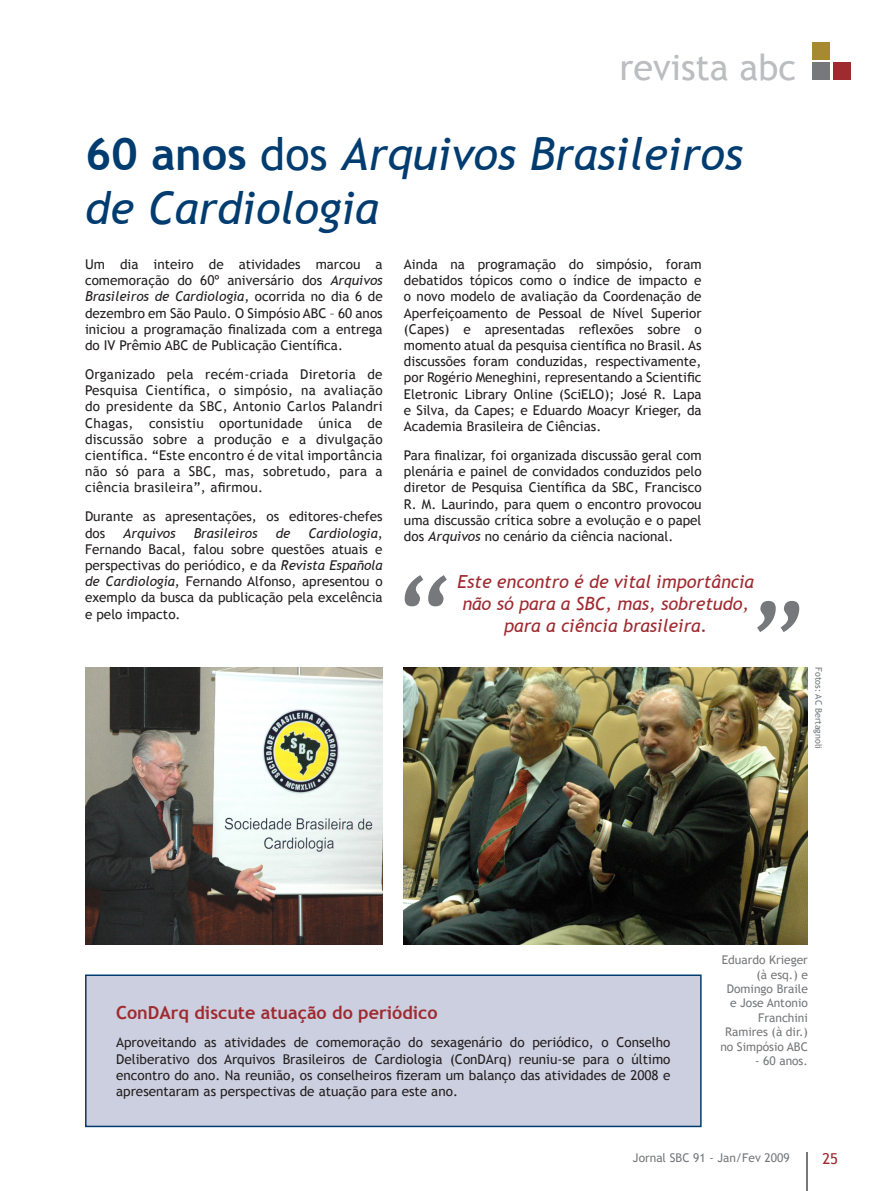
<style>
.page{position:relative;width:893px;height:1191px;background:#fff}
.page>*{position:absolute;margin:0;border:0;box-sizing:border-box;transform-origin:0 0}
._04_Destaque_palavra{font:italic 105px "Trebuchet MS";color:#76787b}
._00_Texto_título{font:italic 45px/54px "Trebuchet MS";color:#013c70}
.t1{font:36px "Trebuchet MS";color:#bcbdc0}
._04_Destaque_palavra-2{font:italic 18px/21.6px "Trebuchet MS";color:#9f2a30}
._00_Texto{font:700 18px "Trebuchet MS";color:#9f2a30}
.t2{font:15px "Trebuchet MS";color:#9f2a30}
._00_Texto-2{font:13.5px/16.2px "Trebuchet MS";color:#231f20;text-align:justify}
._00_Texto-3{font:italic 13.5px "Trebuchet MS";color:#231f20}
._05_Legenda_da_foto{font:12px/14.4px "Trebuchet MS";color:#76787b;text-align:right}
._05_Legenda_da_foto-2{font:9px "Trebuchet MS";color:#76787b}
.s1{font-weight:700;font-style:normal}
.s2{font-style:normal}
.s3{font-style:italic}
</style>
<div class="page">
<hr style="left:807px;top:1152px;width:1px;height:39px;background:#76787b">
<div style="left:812px;top:62px;width:18px;height:18px;background:#76787b"></div>
<div style="left:833px;top:62px;width:17px;height:18px;background:#9f2a30"></div>
<div style="left:812px;top:42px;width:18px;height:18px;background:#a78a30"></div>
<div style="left:86px;top:975px;width:615px;height:151px;background:#cccfdf"></div>
<div style="left:85px;top:974px;width:617px;height:153px;border:2px solid #013c70"></div>
<img style="left:85px;top:667px;width:298px;height:277px">
<img style="left:404px;top:667px;width:404px;height:277px">
<p class="t1" style="left:619px;top:46px;width:178px">revista abc</p>
<p class="_00_Texto_título" style="left:85px;top:127px;width:659px"><span class="s1">60 anos</span> <span class="s2">dos</span> Arquivos Brasileiros de Cardiologia</p>
<p class="_00_Texto-2" style="left:85px;top:256px;width:299px">Um dia inteiro de atividades marcou a comemoração do 60º aniversário dos <span class="s3">Arquivos Brasileiros de Cardiologia</span>, ocorrida no dia 6 de dezembro em São Paulo. O Simpósio ABC – 60 anos iniciou a programação finalizada com a entrega do IV Prêmio ABC de Publicação Científica.</p>
<p class="_00_Texto-2" style="left:85px;top:366px;width:299px">Organizado pela recém-criada Diretoria de Pesquisa Científica, o simpósio, na avaliação do presidente da SBC, Antonio Carlos Palandri Chagas, consistiu oportunidade única de discussão sobre a produção e a divulgação científica. “Este encontro é de vital importância não só para a SBC, mas, sobretudo, para a ciência brasileira”, afirmou.</p>
<p class="_00_Texto-2" style="left:85px;top:508px;width:299px">Durante as apresentações, os editores-chefes dos</p>
<p class="_00_Texto-2" style="left:404px;top:256px;width:299px">Ainda na programação do simpósio, foram debatidos tópicos como o índice de impacto e o novo modelo de avaliação da Coordenação de Aperfeiçoamento de Pessoal de Nível Superior (Capes) e apresentadas reflexões sobre o momento atual da pesquisa científica no Brasil. As discussões foram conduzidas, respectivamente, por Rogério Meneghini, representando a Scientific Eletronic Library Online (SciELO); José R. Lapa e Silva, da Capes; e Eduardo Moacyr Krieger, da Academia Brasileira de Ciências.</p>
<p class="_00_Texto-2" style="left:404px;top:447px;width:299px">Para finalizar, foi organizada discussão geral com plenária e painel de convidados conduzidos pelo diretor de Pesquisa Científica da SBC, Francisco R. M. Laurindo, para quem o encontro provocou uma discussão crítica sobre a evolução e o papel dos <span class="s3">Arquivos</span> no cenário da ciência nacional.</p>
<p class="_00_Texto-2" style="left:85px;top:525px;width:299px;text-indent:223px"><span class="s3">Cardiologia</span>, Fernando Bacal, falou sobre questões atuais e perspectivas do periódico, e da <span class="s3">Revista Española de Cardiología</span>, Fernando Alfonso, apresentou o exemplo da busca da publicação pela excelência e pelo impacto.</p>
<p class="_00_Texto-3" style="left:123px;top:525px;width:54px">Arquivos</p>
<p class="_00_Texto-3" style="left:194px;top:525px;width:66px">Brasileiros</p>
<p class="_00_Texto-3" style="left:276px;top:525px;width:16px">de</p>
<p class="_04_Destaque_palavra-2" style="left:458px;top:571px;width:298px">Este encontro é de vital importância não só para a SBC, mas, sobretudo,</p>
<p class="_04_Destaque_palavra" style="left:391px;top:553px;width:57px">“</p>
<p class="_04_Destaque_palavra" style="left:813px;top:654px;width:57px;rotate:-180deg">“</p>
<p class="_04_Destaque_palavra-2" style="left:504px;top:614px;width:205px">para a ciência brasileira.</p>
<p class="_05_Legenda_da_foto-2" style="left:824px;top:667px;width:83px;rotate:90deg">Fotos: AC Bertagnoli</p>
<p class="_00_Texto" style="left:116px;top:1001px;width:323px">ConDArq discute atuação do periódico</p>
<p class="_00_Texto-2" style="left:116px;top:1034px;width:556px">Aproveitando as atividades de comemoração do sexagenário do periódico, o Conselho Deliberativo dos Arquivos Brasileiros de Cardiologia (ConDArq) reuniu-se para o último encontro do ano. Na reunião, os conselheiros fizeram um balanço das atividades de 2008 e apresentaram as perspectivas de atuação para este ano.</p>
<p class="_05_Legenda_da_foto" style="left:720px;top:953px;width:89px">Eduardo Krieger (à esq.) e<br>Domingo Braile e Jose Antonio<br>Franchini<br>Ramires (à dir.) no Simpósio ABC</p>
<p class="_05_Legenda_da_foto" style="left:755px;top:1053px;width:54px">- 60 anos.</p>
<p class="_05_Legenda_da_foto" style="left:633px;top:1150px;width:158px">Jornal SBC 91 - Jan/Fev 2009</p>
<p class="t2" style="left:822px;top:1149px;width:17px">25</p>
</div>
